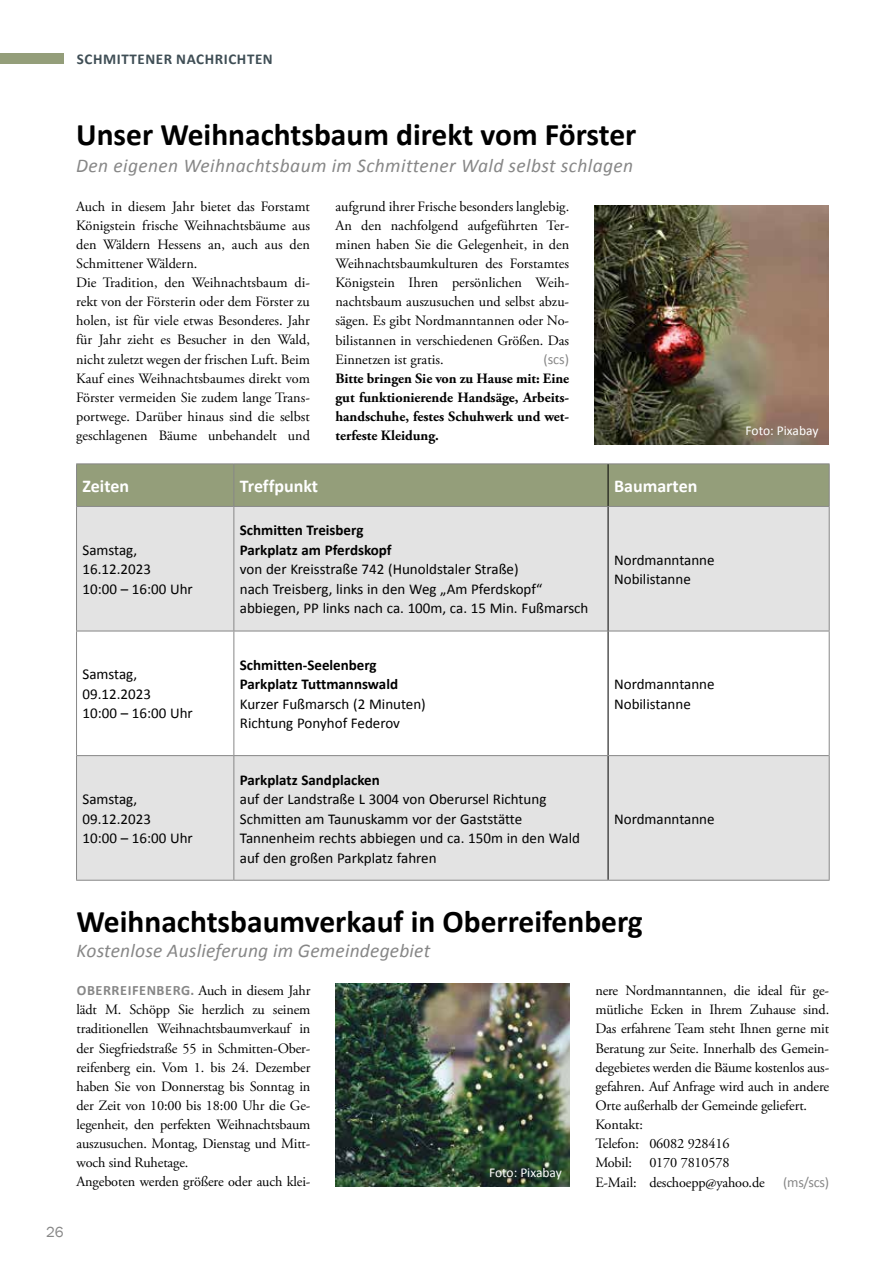
<style>
.page{position:relative;width:893px;height:1263px;background:#fff}
.page>*{position:absolute;margin:0;border:0;box-sizing:border-box;transform-origin:0 0}
.t1{font:700 31.5px "Calibri";color:#000}
.t2{font:italic 19.5px "Calibri";letter-spacing:.015em;color:#878787}
.t3{font:700 18px "Calibri";color:#fff}
.t4{font:15px/19.5px "Calibri";color:#000}
.t5{font:700 15px/19.5px "Calibri";color:#000}
.t6{font:700 15px "Calibri";letter-spacing:.04em;color:#3f4e55}
.t7{font:15px "Franklin Gothic";color:#878787}
.t8{font:14.25px/19.2px "Adobe Garamond Pro";letter-spacing:-.01em;color:#000}
.t9{font:700 14.25px/19.2px "Adobe Garamond Pro";color:#000;text-align:justify}
.t10{font:14.25px "Calibri";letter-spacing:-.02em;color:#878787}
.t11{font:13.5px "Calibri";color:#fff}
.s1{font-family:"Calibri";font-weight:700;color:#878787}
</style>
<div class="page">
<img style="left:336px;top:983px;width:234px;height:203px">
<div style="left:77px;top:464px;width:752px;height:42px;background:#949e7a"></div>
<svg style="left:77px;top:507px;width:752px;height:373px;fill:#e3e3e3"></svg>
<hr style="left:76px;top:463px;width:158px;height:1px;background:#878787">
<hr style="left:76px;top:464px;width:1px;height:42px;background:#878787">
<hr style="left:234px;top:463px;width:374px;height:1px;background:#878787">
<hr style="left:233px;top:464px;width:1px;height:42px;background:#878787">
<hr style="left:608px;top:463px;width:222px;height:1px;background:#878787">
<hr style="left:829px;top:464px;width:1px;height:42px;background:#878787">
<hr style="left:76px;top:506px;width:158px;height:1px;background:#878787">
<hr style="left:76px;top:507px;width:1px;height:124px;background:#878787">
<hr style="left:234px;top:506px;width:374px;height:1px;background:#878787">
<hr style="left:233px;top:507px;width:1px;height:124px;background:#878787">
<hr style="left:608px;top:506px;width:222px;height:1px;background:#878787">
<hr style="left:829px;top:507px;width:1px;height:124px;background:#878787">
<hr style="left:76px;top:631px;width:158px;height:1px;background:#878787">
<hr style="left:76px;top:631px;width:1px;height:125px;background:#878787">
<hr style="left:234px;top:631px;width:374px;height:1px;background:#878787">
<hr style="left:233px;top:631px;width:1px;height:124px;background:#878787">
<hr style="left:608px;top:631px;width:222px;height:1px;background:#878787">
<hr style="left:829px;top:631px;width:1px;height:125px;background:#878787">
<hr style="left:76px;top:756px;width:1px;height:124px;background:#878787">
<hr style="left:233px;top:756px;width:1px;height:124px;background:#878787">
<hr style="left:829px;top:756px;width:1px;height:124px;background:#878787">
<hr style="left:608px;top:464px;width:1px;height:42px;background:#000">
<hr style="left:608px;top:507px;width:1px;height:124px;background:#000">
<hr style="left:608px;top:631px;width:1px;height:124px;background:#000">
<hr style="left:608px;top:756px;width:1px;height:124px;background:#000">
<hr style="left:77px;top:755px;width:157px;height:1px;background:#878787">
<hr style="left:234px;top:755px;width:374px;height:1px;background:#878787">
<hr style="left:608px;top:755px;width:221px;height:1px;background:#878787">
<hr style="left:76px;top:880px;width:158px;height:1px;background:#878787">
<hr style="left:234px;top:880px;width:374px;height:1px;background:#878787">
<hr style="left:608px;top:880px;width:222px;height:1px;background:#878787">
<img style="left:595px;top:205px;width:233px;height:239px">
<div style="left:0;top:54px;width:64px;height:10px;background:#949e7a"></div>
<p class="t6" style="left:77px;top:49px;width:197px">SCHMITTENER NACHRICHTEN</p>
<h1 class="t1" style="left:76px;top:115px;width:562px">Unser Weihnachtsbaum direkt vom Förster</h1>
<h2 class="t2" style="left:76px;top:152px;width:559px">Den eigenen Weihnachtsbaum im Schmittener Wald selbst schlagen</h2>
<p class="t8" style="left:76px;top:197px;width:235px">Auch in diesem Jahr bietet das Forstamt Königstein frische Weihnachtsbäume aus den Wäldern Hessens an, auch aus den Schmittener Wäldern.<br>Die Tradition, den Weihnachtsbaum di&shy;rekt von der Försterin oder dem Förster zu holen, ist für viele etwas Besonderes. Jahr für Jahr zieht es Besucher in den Wald, nicht zuletzt wegen der frischen Luft. Beim Kauf eines Weihnachtsbaumes direkt vom Förster vermeiden Sie zudem lange Trans&shy;portwege. Darüber hinaus sind die selbst geschlagenen Bäume unbehandelt und</p>
<p class="t8" style="left:335px;top:197px;width:235px;text-align:justify">aufgrund ihrer Frische besonders langlebig.<br>An den nachfolgend aufgeführten Ter&shy;minen haben Sie die Gelegenheit, in den Weihnachtsbaumkulturen des Forstamtes Königstein Ihren persönlichen Weih&shy;nachtsbaum auszusuchen und selbst abzu&shy;sägen. Es gibt Nordmanntannen oder No&shy;bilistannen in verschiedenen Größen. Das Einnetzen ist gratis.</p>
<p class="t10" style="left:543px;top:350px;width:27px">(scs)</p>
<p class="t9" style="left:335px;top:369px;width:235px">Bitte bringen Sie von zu Hause mit: Eine gut funktionierende Handsäge, Arbeits&shy;handschuhe, festes Schuhwerk und wet&shy;terfeste Kleidung.</p>
<p class="t3" style="left:83px;top:474px;width:48px">Zeiten</p>
<p class="t3" style="left:240px;top:474px;width:80px">Treffpunkt</p>
<p class="t3" style="left:614px;top:474px;width:85px">Baumarten</p>
<p class="t4" style="left:83px;top:540px;width:112px">Samstag,<br>16.12.2023<br>10:00 – 16:00 Uhr</p>
<p class="t5" style="left:240px;top:521px;width:153px">Schmitten Treisberg<br>Parkplatz am Pferdskopf</p>
<p class="t4" style="left:240px;top:560px;width:350px">von der Kreisstraße 742 (Hunoldstaler Straße)<br>nach Treisberg, links in den Weg „Am Pferdskopf“ abbiegen, PP links nach ca. 100m, ca. 15 Min. Fußmarsch</p>
<p class="t4" style="left:614px;top:550px;width:102px">Nordmanntanne<br>Nobilistanne</p>
<p class="t4" style="left:83px;top:665px;width:112px">Samstag,<br>09.12.2023<br>10:00 – 16:00 Uhr</p>
<p class="t5" style="left:240px;top:655px;width:160px">Schmitten-Seelenberg<br>Parkplatz Tuttmannswald</p>
<p class="t4" style="left:240px;top:694px;width:187px">Kurzer Fußmarsch (2 Minuten)<br>Richtung Ponyhof Federov</p>
<p class="t4" style="left:83px;top:789px;width:112px">Samstag,<br>09.12.2023<br>10:00 – 16:00 Uhr</p>
<p class="t5" style="left:240px;top:770px;width:141px">Parkplatz Sandplacken</p>
<p class="t4" style="left:240px;top:789px;width:342px">auf der Landstraße L 3004 von Oberursel Richtung Schmitten am Taunuskamm vor der Gaststätte Tannenheim rechts abbiegen und ca. 150m in den Wald auf den großen Parkplatz fahren</p>
<p class="t4" style="left:614px;top:674px;width:102px">Nordmanntanne<br>Nobilistanne</p>
<p class="t4" style="left:614px;top:809px;width:102px">Nordmanntanne</p>
<p class="t11" style="left:746px;top:422px;width:74px">Foto: Pixabay</p>
<h1 class="t1" style="left:77px;top:902px;width:568px">Weihnachtsbaumverkauf in Oberreifenberg</h1>
<h2 class="t2" style="left:77px;top:937px;width:355px">Kostenlose Auslieferung im Gemeindegebiet</h2>
<p class="t8" style="left:77px;top:981px;width:235px"><span class="s1">OBERREIFENBERG.</span> Auch in diesem Jahr lädt M. Schöpp Sie herzlich zu seinem traditionellen Weihnachtsbaumverkauf in der Siegfriedstraße 55 in Schmitten-Ober&shy;reifenberg ein. Vom 1. bis 24. Dezember haben Sie von Donnerstag bis Sonntag in der Zeit von 10:00 bis 18:00 Uhr die Ge&shy;legenheit, den perfekten Weihnachtsbaum auszusuchen. Montag, Dienstag und Mitt&shy;woch sind Ruhetage.<br>Angeboten werden größere oder auch klei-</p>
<p class="t8" style="left:595px;top:981px;width:235px">nere Nordmanntannen, die ideal für ge&shy;mütliche Ecken in Ihrem Zuhause sind.<br>Das erfahrene Team steht Ihnen gerne mit Beratung zur Seite. Innerhalb des Gemein&shy;degebietes werden die Bäume kostenlos aus&shy;gefahren. Auf Anfrage wird auch in andere Orte außerhalb der Gemeinde geliefert.<br>Kontakt:<br>Telefon: 06082 928416<br>Mobil: 0170 7810578<br>E-Mail: deschoepp@yahoo.de</p>
<p class="t11" style="left:489px;top:1164px;width:74px">Foto: Pixabay</p>
<p class="t10" style="left:783px;top:1173px;width:48px">(ms/scs)</p>
<p class="t7" style="left:46px;top:1223px;width:19px">26</p>
</div>
